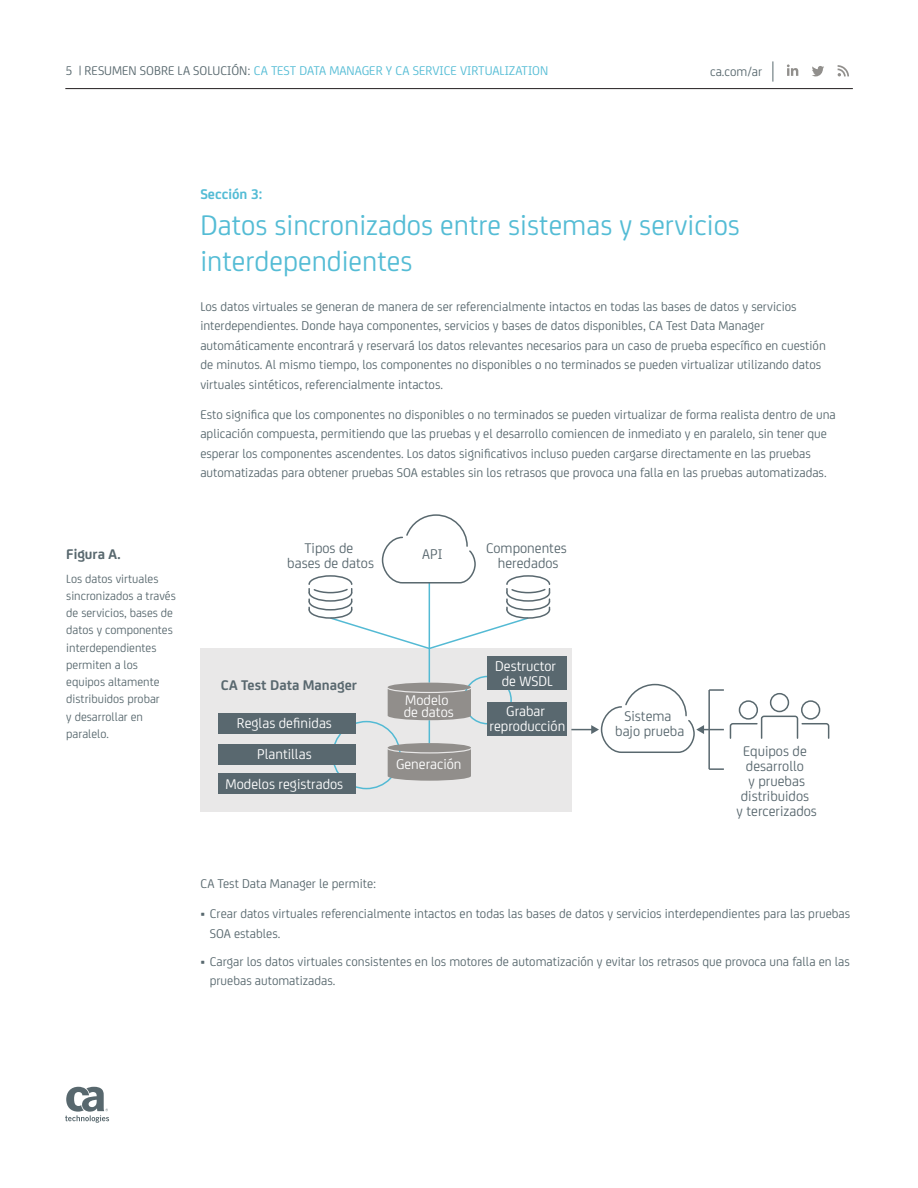
<style>
.page{position:relative;width:918px;height:1188px;background:#fff}
.page>*{position:absolute;margin:0;border:0;box-sizing:border-box;transform-origin:0 0}
.t1{font:30px/36px "CA Sans";color:#54bcd5}
.t2{font:15px/15px "CA Sans";color:#59686f;text-align:center}
.t3{font:15px/15px "CA Sans";color:#fff;text-align:center}
.t4{font:700 15px "CA Sans";color:#59686f}
.t5{font:700 15px "CA Sans";color:#54bcd5}
.t6{font:700 15px "CA Sans";color:#58686e}
.t7{font:13.5px/19.5px "CA Sans";color:#58686e}
.t8{font:13.5px "CA Sans";color:#54bcd5}
.t9{font:12.75px/17.2px "CA Sans";color:#58686e}
.s1{color:#58686e}
</style>
<div class="page">
<hr style="left:65px;top:88px;width:788px;height:1px;background:#231f20">
<svg style="left:773px;top:61px;width:1px;height:21px"></svg>
<svg style="left:787px;top:64px;width:11px;height:12px"></svg>
<svg style="left:838px;top:65px;width:11px;height:11px"></svg>
<svg style="left:812px;top:66px;width:12px;height:10px"></svg>
<svg style="left:65px;top:1087px;width:44px;height:36px"></svg>
<div style="left:200px;top:648px;width:371px;height:163px;background:#e9e8e8"></div>
<hr style="left:708px;top:690px;width:2px;height:79px;background:#59686f">
<svg style="left:571px;top:683px;width:259px;height:71px"></svg>
<svg style="left:709px;top:768px;width:15px;height:2px"></svg>
<div style="left:332px;top:721px;width:69px;height:68px;border:2px solid #53bad4;border-radius:50%"></div>
<div style="left:463px;top:676px;width:49px;height:48px;border:2px solid #53bad4;border-radius:50%"></div>
<div style="left:218px;top:744px;width:138px;height:21px;background:#59686f"></div>
<div style="left:218px;top:773px;width:138px;height:21px;background:#59686f"></div>
<div style="left:218px;top:713px;width:138px;height:21px;background:#59686f"></div>
<div style="left:388px;top:743px;width:83px;height:9px;background:#918e8b;border-radius:50%"></div>
<svg style="left:388px;top:749px;width:83px;height:32px;background:#979492"></svg>
<hr style="left:429px;top:582px;width:1px;height:101px;background:#53bad4">
<div style="left:388px;top:683px;width:83px;height:9px;background:#918e8b;border-radius:50%"></div>
<svg style="left:388px;top:688px;width:83px;height:55px"></svg>
<div style="left:488px;top:656px;width:79px;height:34px;background:#59686f"></div>
<div style="left:488px;top:702px;width:79px;height:34px;background:#59686f"></div>
<svg style="left:308px;top:514px;width:243px;height:136px"></svg>
<p class="t8" style="left:65px;top:61px;width:484px"><span class="s1">5 | Resumen sobre la solución:</span> CA Test Data Manager y CA Service Virtualization</p>
<p class="t7" style="left:710px;top:61px;width:54px">ca.com/ar</p>
<p class="t6" style="left:66px;top:542px;width:56px">Figura A.</p>
<p class="t9" style="left:66px;top:569px;width:111px">Los datos virtuales sincronizados a través de servicios, bases de datos y componentes interdependientes permiten a los equipos altamente distribuidos probar<br>y desarrollar en paralelo.</p>
<p class="t5" style="left:200px;top:183px;width:64px">Sección 3:</p>
<h1 class="t1" style="left:200px;top:205px;width:541px">Datos sincronizados entre sistemas y servicios interdependientes</h1>
<p class="t7" style="left:200px;top:296px;width:627px">Los datos virtuales se generan de manera de ser referencialmente intactos en todas las bases de datos y servicios interdependientes. Donde haya componentes, servicios y bases de datos disponibles, CA Test Data Manager automáticamente encontrará y reservará los datos relevantes necesarios para un caso de prueba específico en cuestión de minutos. Al mismo tiempo, los componentes no disponibles o no terminados se pueden virtualizar utilizando datos virtuales sintéticos, referencialmente intactos.</p>
<p class="t7" style="left:200px;top:404px;width:637px">Esto significa que los componentes no disponibles o no terminados se pueden virtualizar de forma realista dentro de una aplicación compuesta, permitiendo que las pruebas y el desarrollo comiencen de inmediato y en paralelo, sin tener que esperar los componentes ascendentes. Los datos significativos incluso pueden cargarse directamente en las pruebas automatizadas para obtener pruebas SOA estables sin los retrasos que provoca una falla en las pruebas automatizadas.</p>
<p class="t2" style="left:287px;top:539px;width:88px">Tipos de<br>bases de datos</p>
<p class="t2" style="left:486px;top:539px;width:82px">Componentes heredados</p>
<p class="t2" style="left:422px;top:545px;width:22px">API</p>
<p class="t4" style="left:221px;top:674px;width:138px">CA Test Data Manager</p>
<p class="t3" style="left:237px;top:715px;width:97px">Reglas definidas</p>
<p class="t3" style="left:257px;top:746px;width:56px">Plantillas</p>
<p class="t3" style="left:226px;top:775px;width:119px">Modelos registrados</p>
<p class="t3" style="left:404px;top:693px;width:52px;line-height:12px;text-align:left">Modelo de datos</p>
<p class="t3" style="left:396px;top:756px;width:67px">Generación</p>
<p class="t3" style="left:495px;top:658px;width:62px">Destructor de WSDL</p>
<p class="t3" style="left:490px;top:702px;width:77px">Grabar reproducción</p>
<p class="t2" style="left:615px;top:708px;width:71px">Sistema bajo prueba</p>
<p class="t2" style="left:737px;top:742px;width:82px">Equipos de desarrollo<br>y pruebas distribuidos<br>y tercerizados</p>
<p class="t7" style="left:200px;top:873px;width:177px">CA Test Data Manager le permite:</p>
<p class="t7" style="left:210px;top:903px;width:642px;text-indent:-9px">• Crear datos virtuales referencialmente intactos en todas las bases de datos y servicios interdependientes para las pruebas<br>SOA estables.</p>
<p class="t7" style="left:210px;top:951px;width:642px;text-indent:-9px">• Cargar los datos virtuales consistentes en los motores de automatización y evitar los retrasos que provoca una falla en las pruebas automatizadas.</p>
</div>
